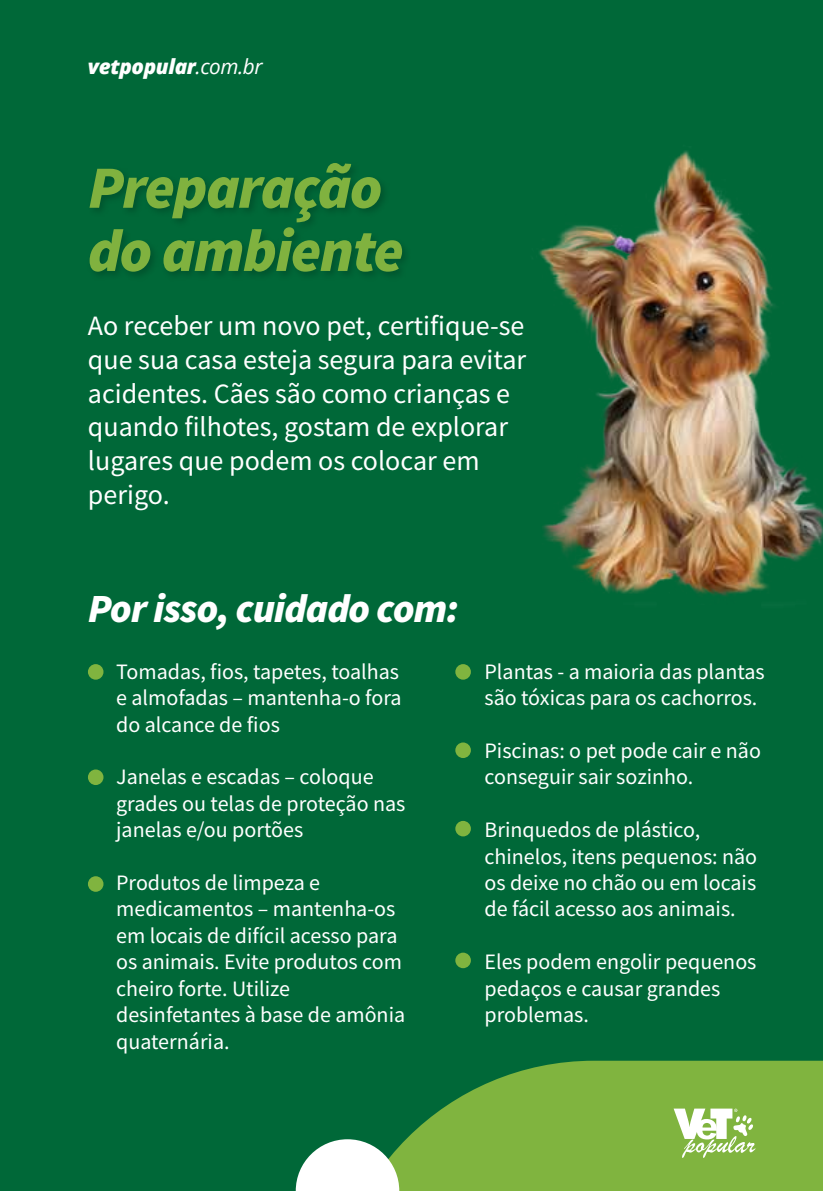
<style>
.page{position:relative;width:823px;height:1191px;background:#fff}
.page>*{position:absolute;margin:0;border:0;box-sizing:border-box;transform-origin:0 0}
.t1{font:italic 900 60px/63.2px "Source Sans Pro";letter-spacing:-.02em;color:#80b23f}
.t2{font:italic 900 40px "Source Sans Pro";letter-spacing:-.02em;color:#fff}
.t3{font:28px/33.6px "Source Sans Pro";color:#fff}
.t4{font:22px/26.4px "Source Sans Pro";color:#fff}
.t5{font:italic 800 20.6px "Open Sans";letter-spacing:-.02em;color:#fff}
.s1{font-weight:400}
</style>
<div class="page">
<div style="left:0;top:0;width:822px;height:1191px;background:#006838"></div>
<svg style="left:399px;top:1060px;width:423px;height:131px;fill:#80b43f"></svg>
<img style="left:539px;top:150px;width:283px;height:446px">
<svg style="left:295px;top:1139px;width:104px;height:52px"></svg>
<div style="left:88px;top:664px;width:15px;height:15px;background:#80b43f;border-radius:50%"></div>
<div style="left:88px;top:769px;width:15px;height:16px;background:#80b43f;border-radius:50%"></div>
<div style="left:88px;top:876px;width:15px;height:15px;background:#80b43f;border-radius:50%"></div>
<div style="left:455px;top:664px;width:15px;height:15px;background:#80b43f;border-radius:50%"></div>
<div style="left:455px;top:742px;width:15px;height:16px;background:#80b43f;border-radius:50%"></div>
<div style="left:455px;top:821px;width:15px;height:15px;background:#80b43f;border-radius:50%"></div>
<div style="left:455px;top:952px;width:15px;height:16px;background:#80b43f;border-radius:50%"></div>
<svg style="left:673px;top:1108px;width:82px;height:50px"></svg>
<p class="t5" style="left:88px;top:50px;width:176px">vetpopular<span class="s1">.com.br</span></p>
<h1 class="t1" style="left:88px;top:154px;width:317px">Preparação do ambiente</h1>
<p class="t3" style="left:88px;top:309px;width:439px">Ao receber um novo pet, certifique-se que sua casa esteja segura para evitar acidentes. Cães são como crianças e quando filhotes, gostam de explorar lugares que podem os colocar em perigo.</p>
<h2 class="t2" style="left:88px;top:581px;width:372px">Por isso, cuidado com:</h2>
<p class="t4" style="left:116px;top:658px;width:287px;text-align:justify">Tomadas, fios, tapetes, toalhas e almofadas – mantenha-o fora do alcance de fios</p>
<p class="t4" style="left:116px;top:763px;width:290px">Janelas e escadas – coloque grades ou telas de proteção nas janelas e/ou portões</p>
<p class="t4" style="left:116px;top:869px;width:290px">Produtos de limpeza e medicamentos – mantenha-os em locais de difícil acesso para os animais. Evite produtos com cheiro forte. Utilize desinfetantes à base de amônia quaternária.</p>
<p class="t4" style="left:484px;top:658px;width:281px">Plantas - a maioria das plantas são tóxicas para os cachorros.</p>
<p class="t4" style="left:484px;top:737px;width:278px">Piscinas: o pet pode cair e não conseguir sair sozinho.</p>
<p class="t4" style="left:484px;top:816px;width:274px">Brinquedos de plástico, chinelos, itens pequenos: não os deixe no chão ou em locais de fácil acesso aos animais.</p>
<p class="t4" style="left:484px;top:948px;width:273px">Eles podem engolir pequenos pedaços e causar grandes problemas.</p>
</div>
